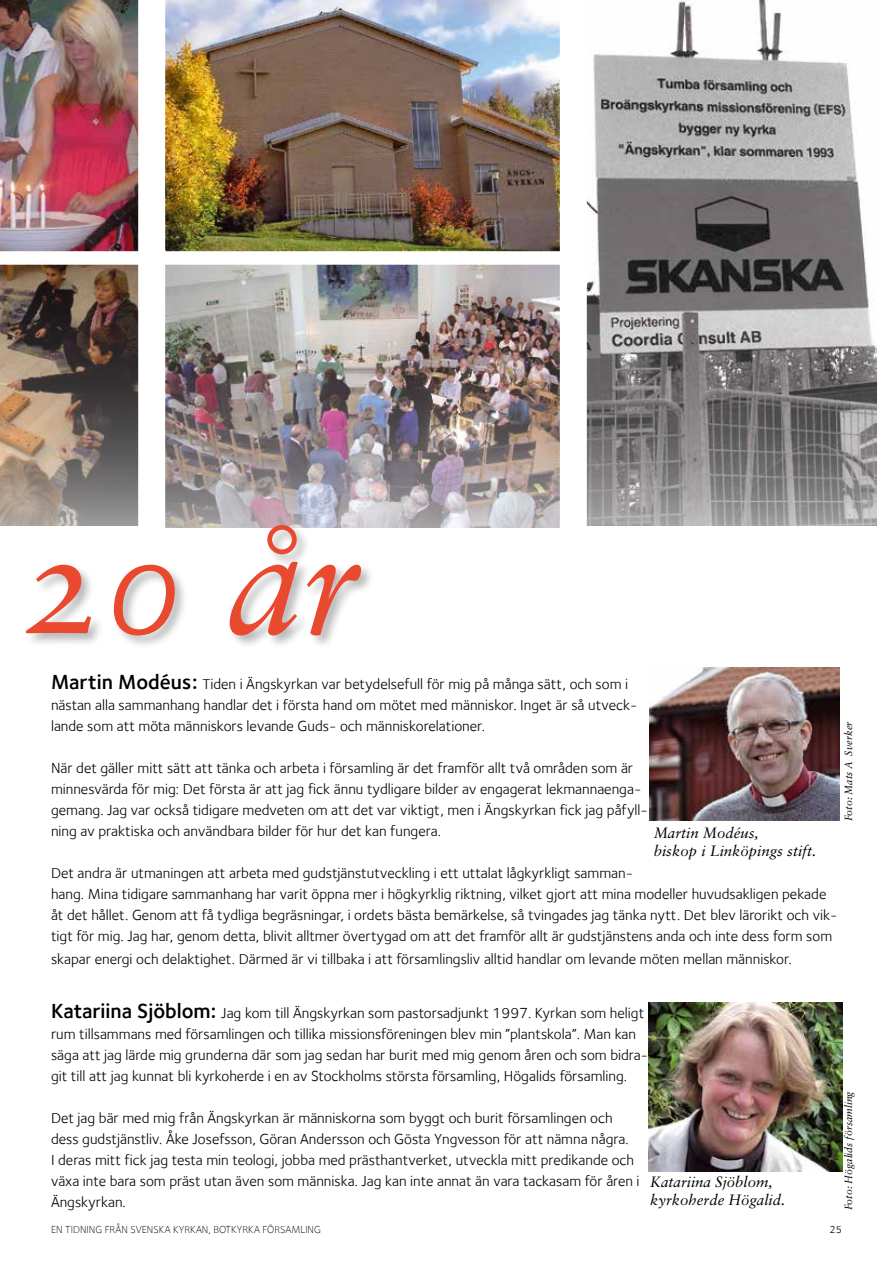
<style>
.page{position:relative;width:893px;height:1263px;background:#fff}
.page>*{position:absolute;margin:0;border:0;box-sizing:border-box;transform-origin:0 0}
.t1{font:150px "Sabon Italic Os F";color:#e94a2f}
.t2{font:15px/21px "Foundry Sterling";color:#000}
.t3{font:italic 15px/18px "Sabon LT";color:#000}
.t4{font:10.5px "Foundry Sterling Light OSF";color:#000}
.t5{font:italic 10.5px "Sabon LT";color:#000}
.t6{font:10.5px "Foundry Sterling";color:#000}
.s1{font-weight:600;font-size:21px}
</style>
<div class="page">
<img style="left:0;top:0;width:138px;height:251px">
<img style="left:0;top:265px;width:138px;height:239px">
<img style="left:165px;top:265px;width:395px;height:262px">
<img style="left:165px;top:0;width:395px;height:251px">
<img style="left:587px;top:0;width:290px;height:525px">
<img style="left:649px;top:668px;width:190px;height:153px">
<img style="left:648px;top:1002px;width:194px;height:169px">
<div style="left:0;top:504px;width:375px;height:177px;background:#000;opacity:.28"></div>
<h1 class="t1" style="left:19px;top:494px;width:343px">20 år</h1>
<p class="t2" style="left:51px;top:673px;width:588px"><span class="s1">Martin Modéus:</span> Tiden i Ängskyrkan var betydelsefull för mig på många sätt, och som i nästan alla sammanhang handlar det i första hand om mötet med människor. Inget är så utveck&shy;lande som att möta människors levande Guds- och människorelationer.</p>
<p class="t2" style="left:51px;top:757px;width:598px">När det gäller mitt sätt att tänka och arbeta i församling är det framför allt två områden som är minnesvärda för mig: Det första är att jag fick ännu tydligare bilder av engagerat lekmannaenga&shy;gemang. Jag var också tidigare medveten om att det var viktigt, men i Ängskyrkan fick jag påfyll&shy;ning av praktiska och användbara bilder för hur det kan fungera.</p>
<p class="t2" style="left:51px;top:862px;width:788px">Det andra är utmaningen att arbeta med gudstjänstutveckling i ett uttalat lågkyrkligt samman-<br>hang. Mina tidigare sammanhang har varit öppna mer i högkyrklig riktning, vilket gjort att mina modeller huvudsakligen pekade åt det hållet. Genom att få tydliga begräsningar, i ordets bästa bemärkelse, så tvingades jag tänka nytt. Det blev lärorikt och vik&shy;tigt för mig. Jag har, genom detta, blivit alltmer övertygad om att det framför allt är gudstjänstens anda och inte dess form som</p>
<p class="t2" style="left:51px;top:948px;width:742px">skapar energi och delaktighet. Därmed är vi tillbaka i att församlingsliv alltid handlar om levande möten mellan människor.</p>
<p class="t2" style="left:51px;top:1002px;width:598px"><span class="s1">Katariina Sjöblom:</span> Jag kom till Ängskyrkan som pastorsadjunkt 1997. Kyrkan som heligt rum tillsammans med församlingen och tillika missionsföreningen blev min ”plantskola”. Man kan säga att jag lärde mig grunderna där som jag sedan har burit med mig genom åren och som bidra&shy;git till att jag kunnat bli kyrkoherde i en av Stockholms största församling, Högalids församling.</p>
<p class="t2" style="left:51px;top:1107px;width:590px">Det jag bär med mig från Ängskyrkan är människorna som byggt och burit församlingen och dess gudstjänstliv. Åke Josefsson, Göran Andersson och Gösta Yngvesson för att nämna några.<br>I deras mitt fick jag testa min teologi, jobba med prästhantverket, utveckla mitt predikande och växa inte bara som präst utan även som människa. Jag kan inte annat än vara tackasam för åren i Ängskyrkan.</p>
<p class="t5" style="left:842px;top:821px;width:101px;rotate:-90deg">Foto: Mats A Sverker</p>
<p class="t3" style="left:654px;top:823px;width:164px">Martin Modéus,<br>biskop i Linköpings stift.</p>
<p class="t5" style="left:842px;top:1210px;width:121px;rotate:-90deg">Foto: Högalids församling</p>
<p class="t3" style="left:650px;top:1173px;width:137px">Katariina Sjöblom, kyrkoherde Högalid.</p>
<p class="t4" style="left:51px;top:1224px;width:271px">EN TIDNING FRÅN SVENSKA KYRKAN, BOTKYRKA FÖRSAMLING</p>
<p class="t6" style="left:829px;top:1224px;width:14px">25</p>
</div>
